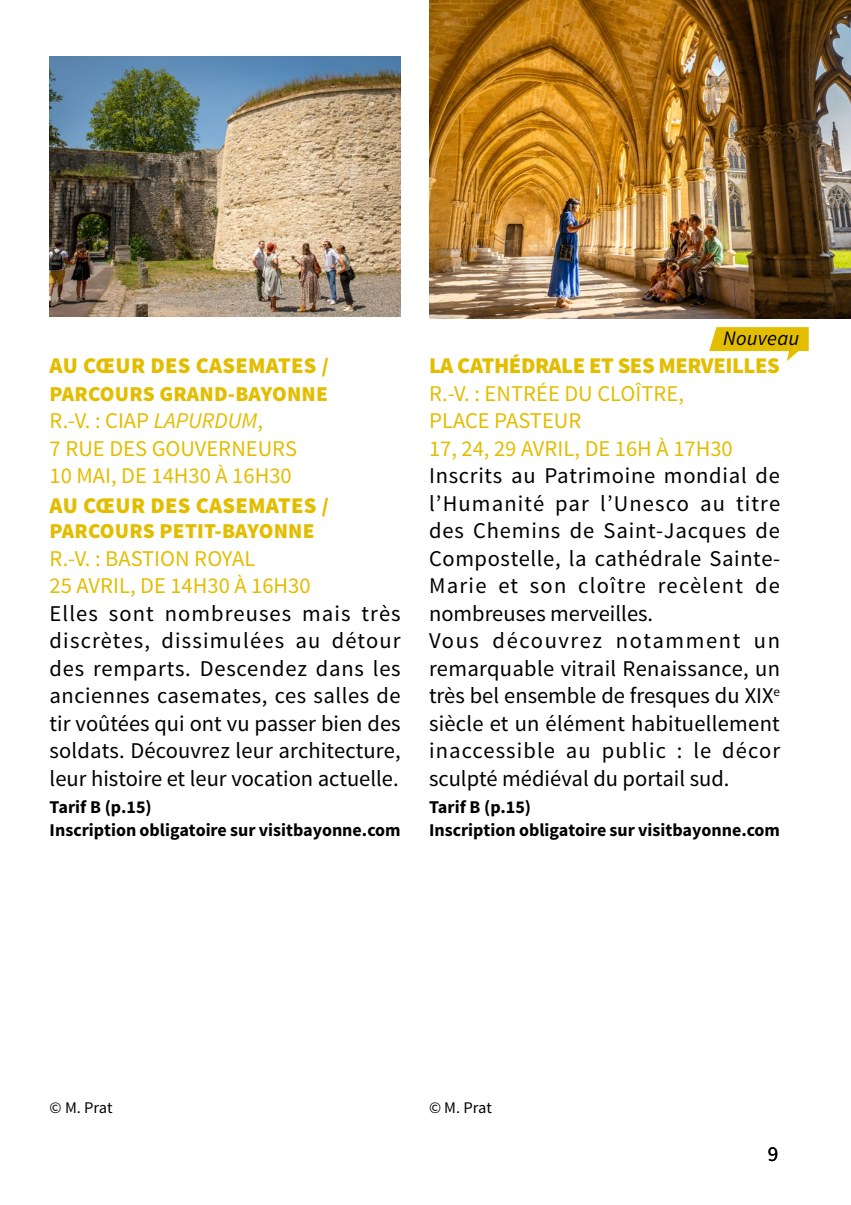
<style>
.page{position:relative;width:851px;height:1205px;background:#fff}
.page>*{position:absolute;margin:0;border:0;box-sizing:border-box;transform-origin:0 0}
.t1{font:22.5px/27.5px "Source Sans Pro";letter-spacing:.015em;color:#000;text-align:justify}
.t2{font:22.5px/27.5px "Source Sans Pro";color:#e3bd00}
.t3{font:900 22.5px "Source Sans Pro";letter-spacing:.005em;color:#e3bd00}
.t4{font:900 21.25px "Source Sans Pro";letter-spacing:.01em;color:#e3bd00}
.t5{font:21.25px "Source Sans Pro";color:#000}
.t6{font:italic 20.5px "Source Sans Pro";letter-spacing:.01em;color:#000}
.t7{font:700 18px/22.5px "Source Sans Pro";color:#000}
.t8{font:16.25px "Source Sans Pro";color:#000}
.s1{font-size:21.25px}
.s2{font-style:italic}
</style>
<div class="page">
<img style="left:429px;top:0;width:421px;height:318px">
<img style="left:50px;top:57px;width:350px;height:259px">
<svg style="left:709px;top:327px;width:99px;height:34px"></svg>
<p class="t3" style="left:50px;top:351px;width:115px">AU CŒUR DES</p>
<p class="t3" style="left:196px;top:351px;width:14px">CASE</p>
<p class="t3" style="left:248px;top:351px;width:82px">MATES <span class="s1">/</span></p>
<p class="t4" style="left:50px;top:380px;width:14px">PARCOURS</p>
<p class="t4" style="left:160px;top:380px;width:15px">GRAND</p>
<p class="t4" style="left:228px;top:380px;width:59px">-BAYONNE</p>
<p class="t2" style="left:50px;top:407px;width:215px">R.-V. : CIAP <span class="s2">Lapurdum</span>,<br>7 rue</p>
<p class="t2" style="left:50px;top:435px;width:243px;text-align:center">Gouverneurs<br>10 mai, de 14h30 à 16h30</p>
<p class="t3" style="left:50px;top:491px;width:115px">AU CŒUR DES</p>
<p class="t3" style="left:196px;top:491px;width:14px">CASE</p>
<p class="t3" style="left:248px;top:491px;width:82px">MATES <span class="s1">/</span></p>
<p class="t4" style="left:50px;top:517px;width:14px">PARCOURS</p>
<p class="t4" style="left:160px;top:517px;width:114px">PETIT-BAYONNE</p>
<p class="t2" style="left:50px;top:545px;width:117px">R.-V. : bastion</p>
<p class="t2" style="left:194px;top:545px;width:51px">royal</p>
<p class="t2" style="left:50px;top:572px;width:39px">25 avril</p>
<p class="t2" style="left:130px;top:572px;width:182px">, de 14h30 à 16h30</p>
<p class="t1" style="left:50px;top:600px;width:352px">Elles sont nombreuses mais très discrètes, dissimulées au détour des remparts. Descendez dans les anciennes casemates, ces salles de tir voûtées qui ont vu passer bien des soldats. Découvrez leur architecture, leur histoire et leur vocation actuelle.</p>
<p class="t7" style="left:50px;top:796px;width:352px">Tarif B (p.15)<br>Inscription obligatoire sur visitbayonne.com</p>
<p class="t2" style="left:109px;top:435px;width:13px">des</p>
<p class="t6" style="left:723px;top:325px;width:78px">Nouveau</p>
<p class="t3" style="left:429px;top:351px;width:202px">LA CATHÉDRALE ET SES</p>
<p class="t3" style="left:658px;top:351px;width:30px">MERVE</p>
<p class="t3" style="left:725px;top:351px;width:42px">ILLES</p>
<p class="t2" style="left:429px;top:380px;width:256px">R.-V. : entrée du cloître, place</p>
<p class="t2" style="left:429px;top:407px;width:127px;text-indent:65px">Pasteur<br>17, 24, 29 avril</p>
<p class="t2" style="left:574px;top:435px;width:160px">, de 16h à 17h30</p>
<p class="t1" style="left:429px;top:462px;width:352px;text-align:left">Inscrits au Patrimoine mondial de l’Humanité par l’Unesco au titre des Chemins de Saint-Jacques de Compostelle, la cathédrale Sainte-Marie et son cloître recèlent de nombreuses merveilles.<br>Vous découvrez notamment un remarquable vitrail Renaissance, un très bel ensemble de fresques du XIX<sup>e </sup>siècle et un élément habituellement inaccessible au public : le décor sculpté médiéval du portail sud.</p>
<p class="t7" style="left:429px;top:796px;width:352px">Tarif B (p.15)<br>Inscription obligatoire sur visitbayonne.com</p>
<p class="t8" style="left:50px;top:1097px;width:64px">© M. Prat</p>
<p class="t8" style="left:429px;top:1097px;width:64px">© M. Prat</p>
<p class="t5" style="left:767px;top:1140px;width:12px">9</p>
</div>
